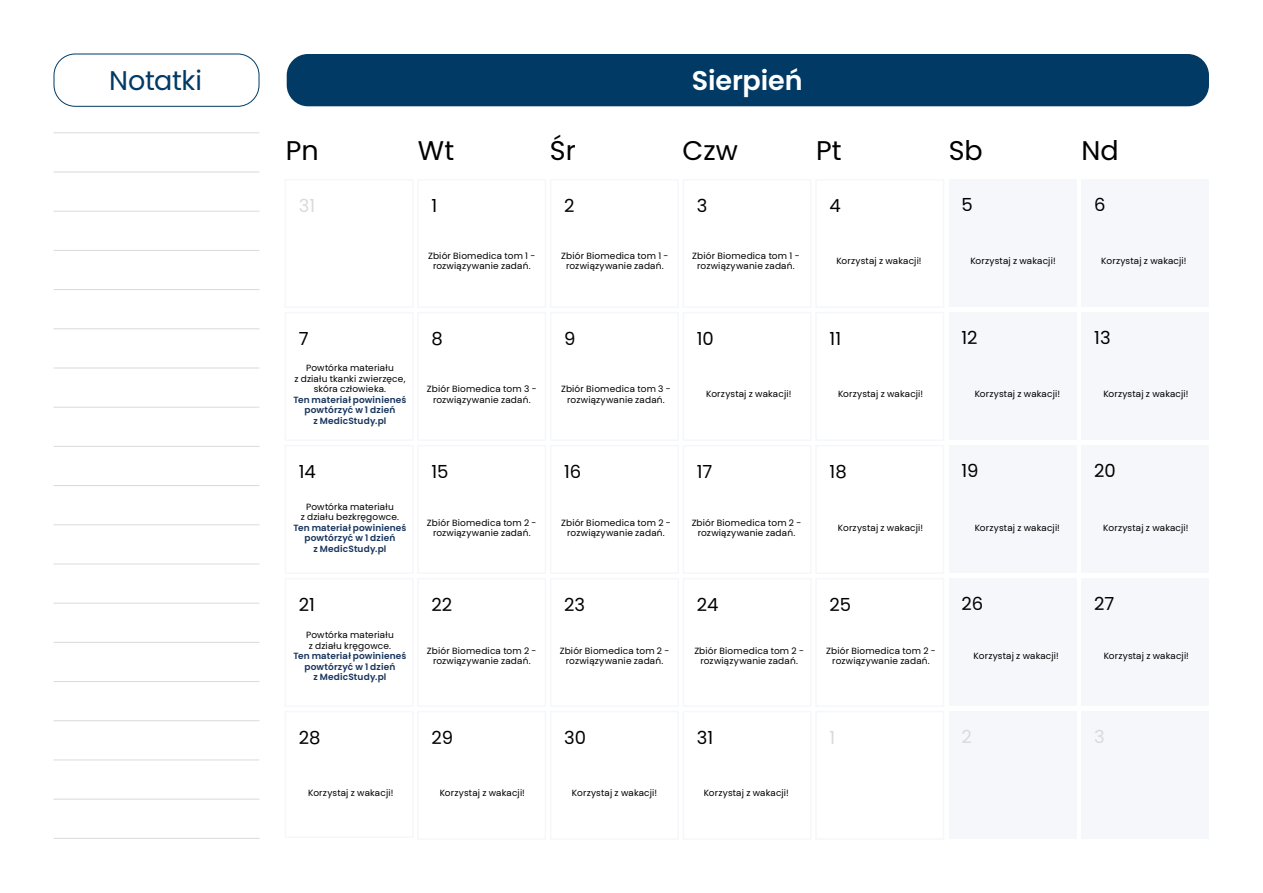
<style>
.page{position:relative;width:1263px;height:893px;background:#fff}
.page>*{position:absolute;margin:0;border:0;box-sizing:border-box;transform-origin:0 0}
.t1{font:27px "Poppins";color:#000}
.t2{font:600 27px "Poppins";letter-spacing:-.005em;color:#fff}
.t3{font:27px "Poppins";letter-spacing:-.01em;color:#003a65}
.t4{font:18px "Poppins";color:#000}
.t5{font:18px "Poppins";color:#dadada}
.t6{font:9px/10.5px "Poppins";letter-spacing:.02em;color:#000;text-align:center}
.t7{font:600 9px/10.5px "Poppins";letter-spacing:.015em;color:#18355e;text-align:center}
</style>
<div class="page">
<div style="left:949px;top:180px;width:127px;height:127px;background:#f5f7fa"></div>
<div style="left:949px;top:313px;width:127px;height:127px;background:#f5f7fa"></div>
<div style="left:949px;top:446px;width:127px;height:127px;background:#f5f7fa"></div>
<div style="left:949px;top:579px;width:127px;height:127px;background:#f5f7fa"></div>
<div style="left:949px;top:712px;width:127px;height:127px;background:#f5f7fa"></div>
<div style="left:1081px;top:180px;width:128px;height:127px;background:#f5f7fa"></div>
<div style="left:1081px;top:313px;width:128px;height:127px;background:#f5f7fa"></div>
<div style="left:1081px;top:446px;width:128px;height:127px;background:#f5f7fa"></div>
<div style="left:1081px;top:579px;width:128px;height:127px;background:#f5f7fa"></div>
<div style="left:1081px;top:712px;width:128px;height:127px;background:#f5f7fa"></div>
<div style="left:287px;top:54px;width:922px;height:52px;background:#003a65;border-radius:21px"></div>
<div style="left:54px;top:54px;width:205px;height:53px;border:1px solid #003a65;border-radius:21px"></div>
<hr style="left:54px;top:132px;width:205px;height:1px;background:#dadada">
<hr style="left:54px;top:172px;width:205px;height:1px;background:#dadada">
<hr style="left:54px;top:211px;width:205px;height:1px;background:#dadada">
<hr style="left:54px;top:250px;width:205px;height:1px;background:#dadada">
<hr style="left:54px;top:289px;width:205px;height:1px;background:#dadada">
<hr style="left:54px;top:328px;width:205px;height:1px;background:#dadada">
<hr style="left:54px;top:368px;width:205px;height:1px;background:#dadada">
<hr style="left:54px;top:407px;width:205px;height:1px;background:#dadada">
<hr style="left:54px;top:446px;width:205px;height:1px;background:#dadada">
<hr style="left:54px;top:485px;width:205px;height:1px;background:#dadada">
<hr style="left:54px;top:524px;width:205px;height:1px;background:#dadada">
<hr style="left:54px;top:564px;width:205px;height:1px;background:#dadada">
<hr style="left:54px;top:603px;width:205px;height:1px;background:#dadada">
<hr style="left:54px;top:642px;width:205px;height:1px;background:#dadada">
<hr style="left:54px;top:681px;width:205px;height:1px;background:#dadada">
<hr style="left:54px;top:720px;width:205px;height:1px;background:#dadada">
<hr style="left:54px;top:760px;width:205px;height:1px;background:#dadada">
<hr style="left:54px;top:799px;width:205px;height:1px;background:#dadada">
<hr style="left:54px;top:838px;width:205px;height:1px;background:#dadada">
<h1 class="t3" style="left:109px;top:65px;width:94px">Notatki</h1>
<h1 class="t2" style="left:692px;top:65px;width:112px">Sierpień</h1>
<h1 class="t1" style="left:286px;top:135px;width:34px">Pn</h1>
<h1 class="t1" style="left:418px;top:135px;width:38px">Wt</h1>
<h1 class="t1" style="left:550px;top:135px;width:27px">Śr</h1>
<h1 class="t1" style="left:683px;top:135px;width:57px">Czw</h1>
<h1 class="t1" style="left:816px;top:135px;width:27px">Pt</h1>
<h1 class="t1" style="left:949px;top:135px;width:36px">Sb</h1>
<h1 class="t1" style="left:1081px;top:135px;width:39px">Nd</h1>
<h2 class="t5" style="left:299px;top:195px;width:18px">31</h2>
<h2 class="t4" style="left:431px;top:195px;width:7px">1</h2>
<h2 class="t4" style="left:564px;top:195px;width:12px">2</h2>
<h2 class="t4" style="left:697px;top:195px;width:12px">3</h2>
<h2 class="t4" style="left:829px;top:195px;width:13px">4</h2>
<h2 class="t4" style="left:961px;top:195px;width:13px">5</h2>
<h2 class="t4" style="left:1094px;top:195px;width:13px">6</h2>
<p class="t6" style="left:428px;top:250px;width:109px">Zbiór Biomedica tom 1 - rozwiązywanie zadań.</p>
<p class="t6" style="left:561px;top:250px;width:109px">Zbiór Biomedica tom 1 - rozwiązywanie zadań.</p>
<p class="t6" style="left:692px;top:251px;width:109px">Zbiór Biomedica tom 1 - rozwiązywanie zadań.</p>
<p class="t6" style="left:836px;top:256px;width:87px">Korzystaj z wakacji!</p>
<p class="t6" style="left:970px;top:256px;width:87px">Korzystaj z wakacji!</p>
<p class="t6" style="left:1101px;top:256px;width:87px">Korzystaj z wakacji!</p>
<h2 class="t4" style="left:299px;top:328px;width:11px">7</h2>
<p class="t6" style="left:294px;top:363px;width:112px">Powtórka materiału<br>z działu tkanki zwierzęce, skóra człowieka.</p>
<p class="t7" style="left:293px;top:394px;width:115px">Ten materiał powinieneś powtórzyć w 1 dzień<br>z MedicStudy.pl</p>
<h2 class="t4" style="left:299px;top:461px;width:19px">14</h2>
<h2 class="t4" style="left:431px;top:328px;width:13px">8</h2>
<p class="t6" style="left:427px;top:384px;width:111px">Zbiór Biomedica tom 3 - rozwiązywanie zadań.</p>
<h2 class="t4" style="left:431px;top:461px;width:19px">15</h2>
<h2 class="t4" style="left:564px;top:328px;width:13px">9</h2>
<p class="t6" style="left:561px;top:384px;width:111px">Zbiór Biomedica tom 3 - rozwiązywanie zadań.</p>
<h2 class="t4" style="left:564px;top:461px;width:19px">16</h2>
<h2 class="t4" style="left:697px;top:328px;width:19px">10</h2>
<p class="t6" style="left:706px;top:389px;width:87px">Korzystaj z wakacji!</p>
<h2 class="t4" style="left:697px;top:461px;width:17px">17</h2>
<h2 class="t4" style="left:829px;top:328px;width:13px">11</h2>
<p class="t6" style="left:838px;top:389px;width:87px">Korzystaj z wakacji!</p>
<h2 class="t4" style="left:829px;top:461px;width:19px">18</h2>
<h2 class="t4" style="left:961px;top:328px;width:18px">12</h2>
<h2 class="t4" style="left:1094px;top:328px;width:18px">13</h2>
<p class="t6" style="left:975px;top:389px;width:87px">Korzystaj z wakacji!</p>
<p class="t6" style="left:1103px;top:389px;width:87px">Korzystaj z wakacji!</p>
<h2 class="t4" style="left:961px;top:461px;width:19px">19</h2>
<h2 class="t4" style="left:1094px;top:461px;width:23px">20</h2>
<p class="t6" style="left:301px;top:501px;width:100px">Powtórka materiału<br>z działu bezkręgowce.</p>
<p class="t7" style="left:293px;top:522px;width:115px">Ten materiał powinieneś powtórzyć w 1 dzień<br>z MedicStudy.pl</p>
<p class="t6" style="left:427px;top:517px;width:111px">Zbiór Biomedica tom 2 - rozwiązywanie zadań.</p>
<p class="t6" style="left:561px;top:517px;width:111px">Zbiór Biomedica tom 2 - rozwiązywanie zadań.</p>
<p class="t6" style="left:692px;top:517px;width:111px">Zbiór Biomedica tom 2 - rozwiązywanie zadań.</p>
<p class="t6" style="left:838px;top:522px;width:87px">Korzystaj z wakacji!</p>
<p class="t6" style="left:975px;top:522px;width:87px">Korzystaj z wakacji!</p>
<p class="t6" style="left:1103px;top:522px;width:87px">Korzystaj z wakacji!</p>
<h2 class="t4" style="left:299px;top:594px;width:18px">21</h2>
<h2 class="t4" style="left:431px;top:594px;width:22px">22</h2>
<h2 class="t4" style="left:564px;top:594px;width:22px">23</h2>
<h2 class="t4" style="left:697px;top:594px;width:23px">24</h2>
<h2 class="t4" style="left:829px;top:594px;width:23px">25</h2>
<h2 class="t4" style="left:961px;top:594px;width:23px">26</h2>
<h2 class="t4" style="left:1094px;top:594px;width:22px">27</h2>
<p class="t6" style="left:306px;top:630px;width:89px">Powtórka materiału z działu kręgowce.</p>
<p class="t7" style="left:293px;top:651px;width:115px">Ten materiał powinieneś powtórzyć w 1 dzień<br>z MedicStudy.pl</p>
<p class="t6" style="left:427px;top:646px;width:111px">Zbiór Biomedica tom 2 - rozwiązywanie zadań.</p>
<p class="t6" style="left:560px;top:646px;width:111px">Zbiór Biomedica tom 2 - rozwiązywanie zadań.</p>
<p class="t6" style="left:694px;top:646px;width:111px">Zbiór Biomedica tom 2 - rozwiązywanie zadań.</p>
<p class="t6" style="left:826px;top:646px;width:111px">Zbiór Biomedica tom 2 - rozwiązywanie zadań.</p>
<p class="t6" style="left:973px;top:651px;width:87px">Korzystaj z wakacji!</p>
<p class="t6" style="left:1104px;top:651px;width:87px">Korzystaj z wakacji!</p>
<h2 class="t4" style="left:299px;top:727px;width:23px">28</h2>
<h2 class="t4" style="left:431px;top:727px;width:23px">29</h2>
<h2 class="t4" style="left:564px;top:727px;width:23px">30</h2>
<h2 class="t4" style="left:697px;top:727px;width:18px">31</h2>
<h2 class="t5" style="left:829px;top:727px;width:7px">1</h2>
<h2 class="t5" style="left:961px;top:726px;width:12px">2</h2>
<h2 class="t5" style="left:1094px;top:726px;width:12px">3</h2>
<p class="t6" style="left:308px;top:788px;width:87px">Korzystaj z wakacji!</p>
<p class="t6" style="left:440px;top:788px;width:87px">Korzystaj z wakacji!</p>
<p class="t6" style="left:572px;top:788px;width:87px">Korzystaj z wakacji!</p>
<p class="t6" style="left:704px;top:788px;width:87px">Korzystaj z wakacji!</p>
</div>
